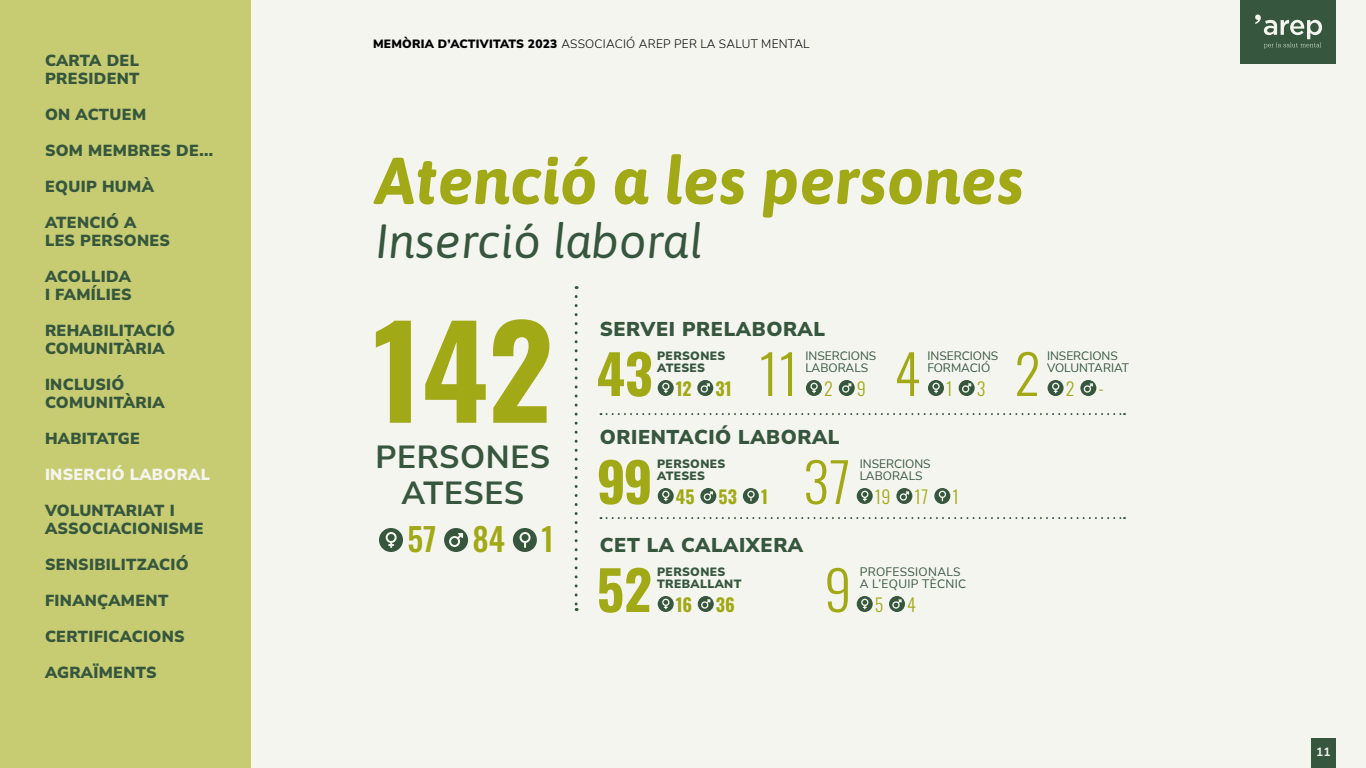
<style>
.page{position:relative;width:1366px;height:768px;background:#f5f5f0}
.page>*{position:absolute;margin:0;border:0;box-sizing:border-box;transform-origin:0 0}
.t1{font:700 126px "Oswald";color:#a1a916}
.t2{font:italic 700 66px "Asap";color:#a1a916}
.t3{font:300 54px "Oswald";color:#a1a916}
.t4{font:700 54px "Oswald";color:#a1a916}
.t5{font:italic 48px "Asap";color:#36573d}
.t6{font:700 32px/36px "Nunito Sans";letter-spacing:.02em;color:#36573d;text-align:center}
.t7{font:500 32px "Oswald";color:#a1a916}
.t8{font:900 20px "Nunito Sans";letter-spacing:.03em;color:#36573d}
.t9{font:700 18px "Oswald";color:#a1a916}
.t10{font:300 18px "Oswald";color:#a1a916}
.t11{font:900 16px/18px "Nunito Sans";letter-spacing:.02em;color:#36573d}
.t12{font:900 16px "Nunito Sans";letter-spacing:.02em;color:#f5f5f0}
.t13{font:12px/12px "Nunito Sans";color:#36573d}
.t14{font:300 12px "Nunito Sans";letter-spacing:.02em;color:#000}
.t15{font:900 12px/12px "Nunito Sans";letter-spacing:.03em;color:#36573d}
.t16{font:12px/12px "Nunito Sans";letter-spacing:.03em;color:#36573d}
.t17{font:700 12px "Nunito Sans";color:#f5f5f0}
.s1{font-weight:900}
</style>
<div class="page">
<div style="left:0;top:0;width:250px;height:768px;background:#c7cc73"></div>
<div style="left:1241px;top:0;width:95px;height:64px;background:#36573d"></div>
<svg style="left:1255px;top:15px;width:67px;height:33px"></svg>
<div style="left:1311px;top:738px;width:25px;height:30px;background:#36573d"></div>
<svg style="left:575px;top:297px;width:3px;height:314px"></svg>
<svg style="left:607px;top:413px;width:518px;height:2px"></svg>
<svg style="left:607px;top:517px;width:518px;height:2px"></svg>
<svg style="left:379px;top:528px;width:24px;height:24px"></svg>
<svg style="left:444px;top:528px;width:24px;height:24px"></svg>
<svg style="left:513px;top:528px;width:24px;height:24px"></svg>
<svg style="left:658px;top:488px;width:16px;height:16px"></svg>
<svg style="left:700px;top:488px;width:16px;height:16px"></svg>
<svg style="left:743px;top:488px;width:16px;height:16px"></svg>
<svg style="left:857px;top:488px;width:16px;height:16px"></svg>
<svg style="left:896px;top:488px;width:16px;height:16px"></svg>
<svg style="left:934px;top:488px;width:16px;height:16px"></svg>
<svg style="left:806px;top:380px;width:16px;height:16px"></svg>
<svg style="left:839px;top:380px;width:16px;height:16px"></svg>
<svg style="left:658px;top:380px;width:16px;height:16px"></svg>
<svg style="left:697px;top:380px;width:16px;height:16px"></svg>
<svg style="left:658px;top:596px;width:16px;height:16px"></svg>
<svg style="left:698px;top:596px;width:16px;height:16px"></svg>
<svg style="left:857px;top:596px;width:16px;height:16px"></svg>
<svg style="left:889px;top:596px;width:16px;height:16px"></svg>
<svg style="left:1048px;top:380px;width:16px;height:16px"></svg>
<svg style="left:1080px;top:380px;width:16px;height:16px"></svg>
<svg style="left:928px;top:380px;width:16px;height:16px"></svg>
<svg style="left:959px;top:380px;width:16px;height:16px"></svg>
<p class="t11" style="left:45px;top:51px;width:96px">CARTA DEL<br>PRESIDENT</p>
<p class="t11" style="left:45px;top:105px;width:103px">ON ACTUEM</p>
<p class="t11" style="left:45px;top:141px;width:170px">SOM MEMBRES DE...</p>
<p class="t11" style="left:45px;top:177px;width:110px">EQUIP HUMÀ</p>
<p class="t11" style="left:45px;top:213px;width:126px">ATENCIÓ A<br>LES PERSONES</p>
<p class="t11" style="left:45px;top:267px;width:88px">ACOLLIDA<br>I FAMÍLIES</p>
<p class="t11" style="left:45px;top:321px;width:132px">REHABILITACIÓ<br>COMUNITÀRIA</p>
<p class="t11" style="left:45px;top:375px;width:121px">INCLUSIÓ<br>COMUNITÀRIA</p>
<p class="t11" style="left:45px;top:429px;width:96px">HABITATGE</p>
<p class="t12" style="left:45px;top:463px;width:167px">INSERCIÓ LABORAL</p>
<p class="t11" style="left:45px;top:501px;width:160px">VOLUNTARIAT I<br>ASSOCIACIONISME</p>
<p class="t11" style="left:45px;top:555px;width:145px">SENSIBILITZACIÓ</p>
<p class="t11" style="left:45px;top:591px;width:125px">FINANÇAMENT</p>
<p class="t11" style="left:45px;top:627px;width:141px">CERTIFICACIONS</p>
<p class="t11" style="left:45px;top:663px;width:113px">AGRAÏMENTS</p>
<p class="t14" style="left:373px;top:36px;width:438px"><span class="s1">MEMÒRIA D’ACTIVITATS 2023</span> ASSOCIACIÓ AREP PER LA SALUT MENTAL</p>
<h2 class="t2" style="left:375px;top:135px;width:650px">Atenció a les persones</h2>
<h3 class="t5" style="left:375px;top:208px;width:330px">Inserció laboral</h3>
<h1 class="t1" style="left:373px;top:259px;width:181px">142</h1>
<h3 class="t6" style="left:376px;top:438px;width:176px">PERSONES<br>ATESES</h3>
<h3 class="t7" style="left:408px;top:510px;width:148px">57 84 1</h3>
<p class="t8" style="left:600px;top:315px;width:227px">SERVEI PRELABORAL</p>
<p class="t15" style="left:657px;top:349px;width:70px">PERSONES<br>ATESES</p>
<p class="t13" style="left:805px;top:349px;width:72px">INSERCIONS<br>LABORALS</p>
<h3 class="t4" style="left:597px;top:326px;width:58px">43</h3>
<h3 class="t3" style="left:759px;top:326px;width:41px">11</h3>
<p class="t9" style="left:676px;top:373px;width:17px">12</p>
<p class="t9" style="left:716px;top:373px;width:18px">31</p>
<p class="t10" style="left:824px;top:373px;width:10px">2</p>
<p class="t10" style="left:857px;top:373px;width:11px">9</p>
<p class="t8" style="left:600px;top:423px;width:241px">ORIENTACIÓ LABORAL</p>
<p class="t13" style="left:927px;top:349px;width:72px">INSERCIONS<br>FORMACIÓ</p>
<p class="t13" style="left:1047px;top:349px;width:84px">INSERCIONS<br>VOLUNTARIAT</p>
<h3 class="t3" style="left:894px;top:326px;width:28px">4</h3>
<h3 class="t3" style="left:1014px;top:326px;width:28px">2</h3>
<p class="t10" style="left:946px;top:373px;width:8px">1</p>
<p class="t10" style="left:977px;top:373px;width:10px">3</p>
<p class="t10" style="left:1066px;top:373px;width:10px">2</p>
<p class="t10" style="left:1099px;top:373px;width:7px">-</p>
<p class="t15" style="left:657px;top:457px;width:70px">PERSONES<br>ATESES</p>
<p class="t13" style="left:860px;top:457px;width:72px">INSERCIONS<br>LABORALS</p>
<h3 class="t4" style="left:597px;top:434px;width:57px">99</h3>
<h3 class="t3" style="left:803px;top:434px;width:49px">37</h3>
<p class="t9" style="left:676px;top:481px;width:20px">45</p>
<p class="t9" style="left:719px;top:481px;width:20px">53</p>
<p class="t9" style="left:761px;top:481px;width:9px">1</p>
<p class="t10" style="left:875px;top:481px;width:17px">19</p>
<p class="t10" style="left:915px;top:481px;width:15px">17</p>
<p class="t10" style="left:953px;top:481px;width:8px">1</p>
<p class="t8" style="left:600px;top:531px;width:205px">CET LA CALAIXERA</p>
<p class="t15" style="left:657px;top:565px;width:86px">PERSONES<br>TREBALLANT</p>
<p class="t16" style="left:860px;top:565px;width:108px">PROFESSIONALS<br>A L’EQUIP TÈCNIC</p>
<h3 class="t4" style="left:597px;top:542px;width:57px">52</h3>
<h3 class="t3" style="left:824px;top:542px;width:29px">9</h3>
<p class="t9" style="left:676px;top:589px;width:18px">16</p>
<p class="t9" style="left:716px;top:589px;width:20px">36</p>
<p class="t10" style="left:875px;top:589px;width:10px">5</p>
<p class="t10" style="left:907px;top:589px;width:10px">4</p>
<p class="t17" style="left:1316px;top:743px;width:16px">11</p>
</div>
